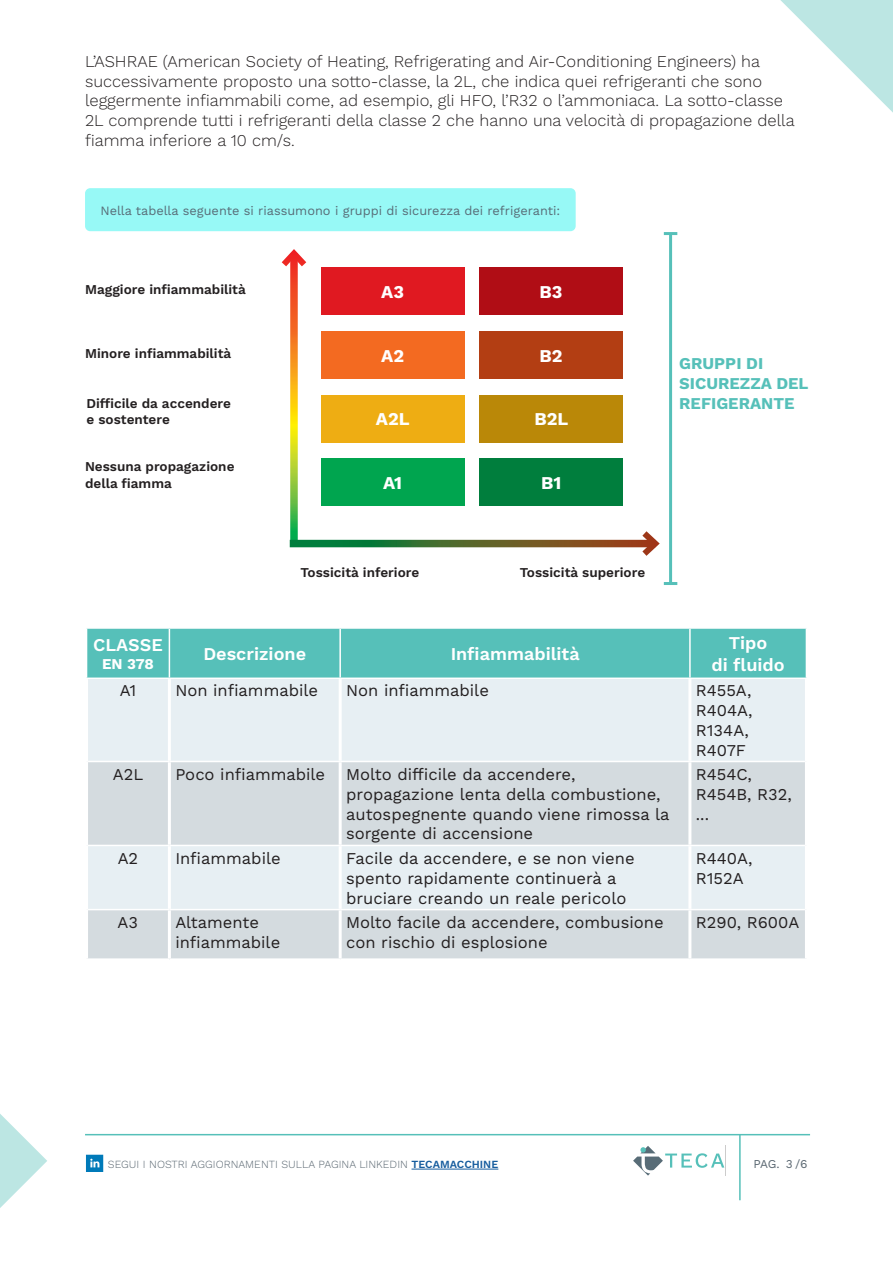
<style>
.page{position:relative;width:893px;height:1263px;background:#fff}
.page>*{position:absolute;margin:0;border:0;box-sizing:border-box;transform-origin:0 0}
.t1{font:600 18px/21.6px "Work Sans";color:#fff;text-align:center}
.t2{font:700 18px "Work Sans";color:#fff}
.t3{font:16.5px/19.8px "Work Sans";color:#231f20}
.t4{font:300 16.5px/19.8px "Work Sans";color:#231f20}
.t5{font:700 16.5px/19.8px "Work Sans";color:#56c0b9}
.t6{font:700 15px "Work Sans";color:#fff}
.t7{font:600 13.5px/16.2px "Work Sans";color:#231f20}
.t8{font:12.75px "Work Sans";color:#586c77}
.t9{font:12px "Work Sans";color:#5a6771}
.t10{font:300 10.95px "Work Sans";color:#5a6771}
.s1{font-weight:600;color:#175d9e}
</style>
<div class="page">
<hr style="left:411px;top:1169px;width:87px;height:1px;background:#175d9e">
<svg style="left:86px;top:1155px;width:17px;height:17px"></svg>
<hr style="left:85px;top:1134px;width:725px;height:1px;background:#56c0b9">
<hr style="left:739px;top:1135px;width:2px;height:65px;background:#56c0b9">
<svg style="left:0;top:1114px;width:47px;height:94px"></svg>
<svg style="left:780px;top:0;width:113px;height:113px"></svg>
<svg style="left:633px;top:1146px;width:92px;height:30px"></svg>
<div style="left:85px;top:188px;width:491px;height:43px;background:#97f9f6;border-radius:5px"></div>
<svg style="left:290px;top:273px;width:8px;height:267px;background:#caaa32"></svg>
<svg style="left:281px;top:249px;width:26px;height:24px"></svg>
<svg style="left:290px;top:540px;width:346px;height:7px;background:#49652b"></svg>
<svg style="left:636px;top:531px;width:24px;height:25px"></svg>
<div style="left:321px;top:267px;width:143px;height:48px;background:#e01921"></div>
<div style="left:480px;top:267px;width:143px;height:48px;background:#b00d15"></div>
<div style="left:321px;top:331px;width:143px;height:48px;background:#f36a21"></div>
<div style="left:480px;top:331px;width:143px;height:48px;background:#b33e13"></div>
<div style="left:321px;top:395px;width:143px;height:47px;background:#eead13"></div>
<div style="left:480px;top:395px;width:143px;height:47px;background:#ba8808"></div>
<div style="left:321px;top:458px;width:143px;height:48px;background:#00a54f"></div>
<div style="left:480px;top:458px;width:143px;height:48px;background:#007e3d"></div>
<hr style="left:669px;top:234px;width:3px;height:349px;background:#56c0b9">
<svg style="left:664px;top:232px;width:13px;height:3px"></svg>
<svg style="left:664px;top:582px;width:13px;height:3px"></svg>
<div style="left:87px;top:629px;width:719px;height:48px;background:#56c0b9"></div>
<div style="left:88px;top:679px;width:717px;height:230px;background:#e7eff3"></div>
<div style="left:88px;top:762px;width:717px;height:83px;background:#d4dbdf"></div>
<div style="left:88px;top:910px;width:717px;height:48px;background:#d4dbdf"></div>
<hr style="left:169px;top:629px;width:1px;height:48px;background:#fff">
<hr style="left:339px;top:629px;width:2px;height:48px;background:#fff">
<hr style="left:689px;top:629px;width:2px;height:48px;background:#fff">
<hr style="left:168px;top:679px;width:3px;height:82px;background:#fff">
<hr style="left:339px;top:679px;width:3px;height:82px;background:#fff">
<hr style="left:688px;top:679px;width:3px;height:82px;background:#fff">
<hr style="left:168px;top:762px;width:3px;height:83px;background:#fff">
<hr style="left:339px;top:762px;width:3px;height:83px;background:#fff">
<hr style="left:688px;top:762px;width:3px;height:83px;background:#fff">
<hr style="left:168px;top:846px;width:3px;height:63px;background:#fff">
<hr style="left:339px;top:846px;width:3px;height:63px;background:#fff">
<hr style="left:688px;top:846px;width:3px;height:63px;background:#fff">
<hr style="left:168px;top:910px;width:3px;height:48px;background:#fff">
<hr style="left:339px;top:910px;width:3px;height:48px;background:#fff">
<hr style="left:688px;top:910px;width:3px;height:48px;background:#fff">
<hr style="left:88px;top:761px;width:81px;height:1px;background:#fff">
<hr style="left:169px;top:761px;width:171px;height:1px;background:#fff">
<hr style="left:340px;top:761px;width:350px;height:1px;background:#fff">
<hr style="left:690px;top:761px;width:115px;height:1px;background:#fff">
<hr style="left:88px;top:845px;width:81px;height:1px;background:#fff">
<hr style="left:169px;top:845px;width:171px;height:1px;background:#fff">
<hr style="left:340px;top:845px;width:350px;height:1px;background:#fff">
<hr style="left:690px;top:845px;width:115px;height:1px;background:#fff">
<p class="t4" style="left:85px;top:52px;width:711px">L’ASHRAE (American Society of Heating, Refrigerating and Air-Conditioning Engineers) ha successivamente proposto una sotto-classe, la 2L, che indica quei refrigeranti che sono leggermente infiammabili come, ad esempio, gli HFO, l’R32 o l’ammoniaca. La sotto-classe 2L comprende tutti i refrigeranti della classe 2 che hanno una velocità di propagazione della fiamma inferiore a 10 cm/s.</p>
<p class="t8" style="left:100px;top:203px;width:461px">Nella tabella seguente si riassumono i gruppi di sicurezza dei refrigeranti:</p>
<p class="t7" style="left:85px;top:282px;width:162px">Maggiore infiammabilità</p>
<p class="t2" style="left:381px;top:281px;width:24px">A3</p>
<p class="t2" style="left:540px;top:281px;width:24px">B3</p>
<p class="t7" style="left:85px;top:346px;width:148px">Minore infiammabilità</p>
<p class="t2" style="left:381px;top:345px;width:24px">A2</p>
<p class="t2" style="left:540px;top:345px;width:25px">B2</p>
<p class="t7" style="left:86px;top:395px;width:146px">Difficile da accendere e sostentere</p>
<p class="t7" style="left:85px;top:459px;width:151px">Nessuna propagazione della fiamma</p>
<p class="t2" style="left:376px;top:409px;width:35px">A2L</p>
<p class="t2" style="left:534px;top:409px;width:35px">B2L</p>
<p class="t2" style="left:383px;top:473px;width:21px">A1</p>
<p class="t2" style="left:541px;top:473px;width:22px">B1</p>
<p class="t7" style="left:300px;top:565px;width:120px">Tossicità inferiore</p>
<p class="t7" style="left:520px;top:565px;width:127px">Tossicità superiore</p>
<p class="t5" style="left:679px;top:354px;width:131px">GRUPPI DI<br>SICUREZZA DEL<br>REFIGERANTE</p>
<p class="t1" style="left:93px;top:635px;width:71px">CLASSE</p>
<p class="t6" style="left:102px;top:655px;width:53px">EN 378</p>
<p class="t1" style="left:203px;top:644px;width:104px">Descrizione</p>
<p class="t1" style="left:451px;top:644px;width:131px">Infiammabilità</p>
<p class="t1" style="left:712px;top:633px;width:75px">Tipo<br>di fluido</p>
<p class="t3" style="left:120px;top:681px;width:18px">A1</p>
<p class="t3" style="left:175px;top:681px;width:144px">Non infiammabile</p>
<p class="t3" style="left:346px;top:681px;width:144px">Non infiammabile</p>
<p class="t3" style="left:696px;top:681px;width:58px">R455A,<br>R404A,<br>R134A,<br>R407F</p>
<p class="t3" style="left:113px;top:765px;width:32px">A2L</p>
<p class="t3" style="left:175px;top:765px;width:151px">Poco infiammabile</p>
<p class="t3" style="left:346px;top:765px;width:325px">Molto difficile da accendere, propagazione lenta della combustione, autospegnente quando viene rimossa la sorgente di accensione</p>
<p class="t3" style="left:696px;top:765px;width:97px">R454C,<br>R454B, R32, ...</p>
<p class="t3" style="left:118px;top:849px;width:22px">A2</p>
<p class="t3" style="left:175px;top:849px;width:107px">Infiammabile</p>
<p class="t3" style="left:346px;top:849px;width:290px">Facile da accendere, e se non viene spento rapidamente continuerà a bruciare creando un reale pericolo</p>
<p class="t3" style="left:696px;top:849px;width:58px">R440A,<br>R152A</p>
<p class="t3" style="left:118px;top:913px;width:22px">A3</p>
<p class="t3" style="left:175px;top:913px;width:106px">Altamente infiammabile</p>
<p class="t3" style="left:346px;top:913px;width:319px">Molto facile da accendere, combusione con rischio di esplosione</p>
<p class="t3" style="left:696px;top:913px;width:105px">R290, R600A</p>
<p class="t10" style="left:108px;top:1158px;width:392px">SEGUI I NOSTRI AGGIORNAMENTI SULLA PAGINA LINKEDIN <span class="s1">TECAMACCHINE</span></p>
<p class="t9" style="left:753px;top:1156px;width:56px">PAG. 3 /6</p>
</div>
